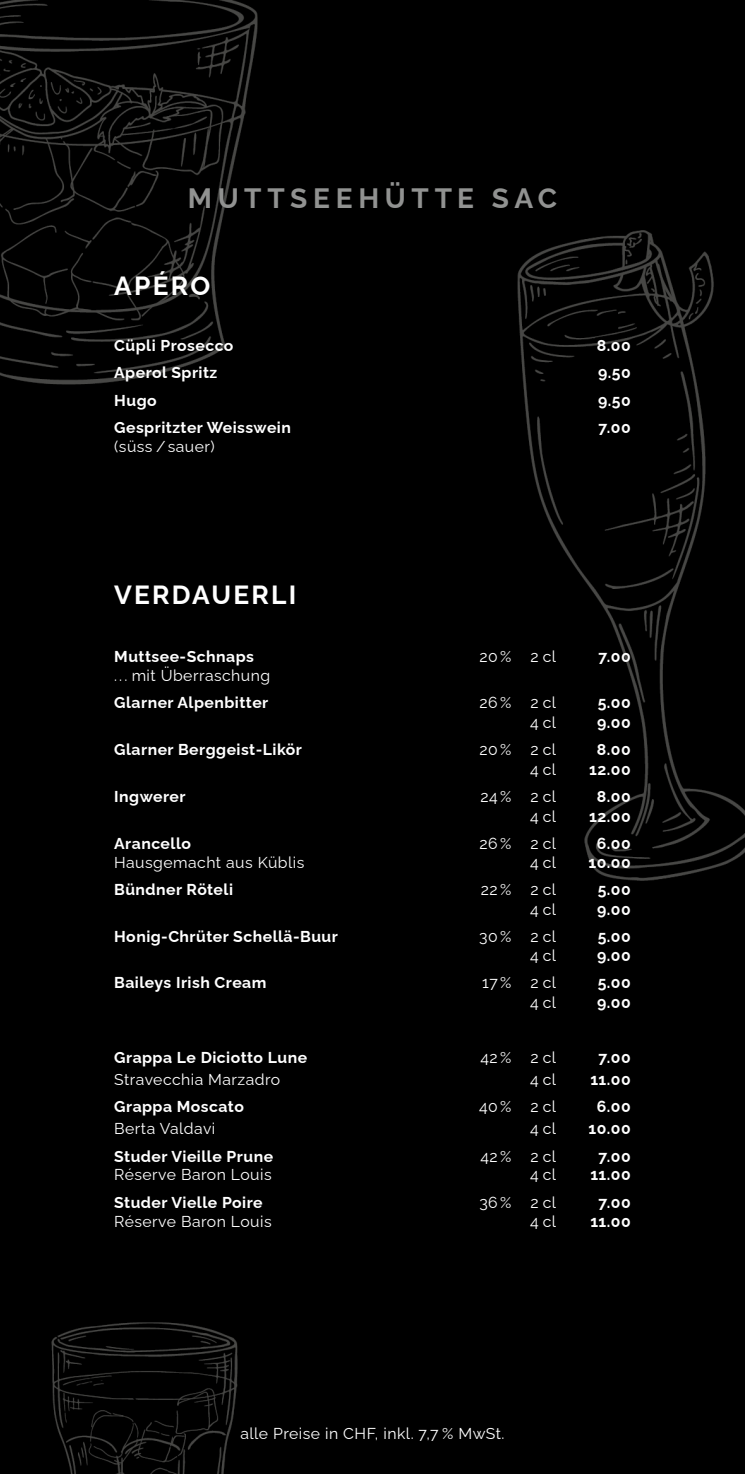
<style>
.page{position:relative;width:745px;height:1474px;background:#fff}
.page>*{position:absolute;margin:0;border:0;box-sizing:border-box;transform-origin:0 0}
.t1{font:700 28px "Raleway";letter-spacing:.2em;color:#919291}
.t2{font:700 26.25px "Raleway";letter-spacing:.085em;color:#fff}
.t3{font:700 15.75px/18.9px "Raleway";letter-spacing:.03em;color:#fff;text-align:center}
.t4{font:15.75px/18.9px "Raleway";letter-spacing:.03em;color:#fff;text-align:right}
</style>
<div class="page">
<div style="left:0;top:0;width:744px;height:1473px;background:#000"></div>
<h1 class="t1" style="left:188px;top:175px;width:370px">MUTTSEEHÜTTE SAC</h1>
<h2 class="t2" style="left:114px;top:265px;width:97px">APÉRO</h2>
<p class="t3" style="left:114px;top:334px;width:121px">Cüpli Prosecco</p>
<p class="t3" style="left:596px;top:334px;width:35px">8.00</p>
<p class="t3" style="left:114px;top:362px;width:105px">Aperol Spritz</p>
<p class="t3" style="left:597px;top:362px;width:34px">9.50</p>
<p class="t3" style="left:114px;top:389px;width:44px">Hugo</p>
<p class="t3" style="left:597px;top:389px;width:34px">9.50</p>
<p class="t3" style="left:114px;top:416px;width:178px">Gespritzter Weisswein</p>
<p class="t4" style="left:114px;top:435px;width:102px">(süss / sauer)</p>
<p class="t3" style="left:598px;top:416px;width:34px">7.00</p>
<h2 class="t2" style="left:114px;top:574px;width:183px">VERDAUERLI</h2>
<p class="t3" style="left:114px;top:645px;width:141px">Muttsee-Schnaps</p>
<p class="t4" style="left:114px;top:664px;width:157px">.. . mit Überraschung</p>
<p class="t4" style="left:479px;top:645px;width:78px">20 % 2 cl</p>
<p class="t3" style="left:598px;top:645px;width:34px">7.00</p>
<p class="t3" style="left:114px;top:691px;width:155px">Glarner Alpenbitter</p>
<p class="t4" style="left:479px;top:691px;width:78px">26 % 2 cl</p>
<p class="t3" style="left:597px;top:691px;width:35px">5.00</p>
<p class="t4" style="left:530px;top:711px;width:28px">4 cl</p>
<p class="t3" style="left:596px;top:711px;width:35px">9.00</p>
<p class="t3" style="left:114px;top:738px;width:189px">Glarner Berggeist-Likör</p>
<p class="t4" style="left:479px;top:738px;width:78px">20 % 2 cl</p>
<p class="t3" style="left:596px;top:738px;width:35px">8.00</p>
<p class="t4" style="left:530px;top:758px;width:28px">4 cl</p>
<p class="t3" style="left:589px;top:758px;width:43px">12.00</p>
<p class="t3" style="left:114px;top:785px;width:73px">Ingwerer</p>
<p class="t4" style="left:480px;top:785px;width:77px">24 % 2 cl</p>
<p class="t3" style="left:596px;top:785px;width:35px">8.00</p>
<p class="t4" style="left:530px;top:805px;width:28px">4 cl</p>
<p class="t3" style="left:589px;top:805px;width:43px">12.00</p>
<p class="t3" style="left:114px;top:832px;width:78px">Arancello</p>
<p class="t4" style="left:114px;top:851px;width:191px">Hausgemacht aus Küblis</p>
<p class="t4" style="left:479px;top:832px;width:78px">26 % 2 cl<br>4 cl</p>
<p class="t3" style="left:588px;top:832px;width:44px">6.00<br>10.00</p>
<p class="t3" style="left:114px;top:878px;width:120px">Bündner Röteli</p>
<p class="t4" style="left:480px;top:878px;width:77px">22 % 2 cl</p>
<p class="t3" style="left:597px;top:878px;width:35px">5.00</p>
<p class="t4" style="left:530px;top:898px;width:28px">4 cl</p>
<p class="t3" style="left:596px;top:898px;width:35px">9.00</p>
<p class="t3" style="left:114px;top:925px;width:225px">Honig-Chrüter Schellä-Buur</p>
<p class="t4" style="left:479px;top:925px;width:78px">30 % 2 cl<br>4 cl</p>
<p class="t3" style="left:596px;top:925px;width:35px;text-align:left">5.00<br>9.00</p>
<p class="t3" style="left:114px;top:971px;width:154px">Baileys Irish Cream</p>
<p class="t4" style="left:482px;top:971px;width:75px">17 % 2 cl</p>
<p class="t3" style="left:597px;top:971px;width:35px">5.00</p>
<p class="t4" style="left:530px;top:991px;width:28px">4 cl</p>
<p class="t3" style="left:596px;top:991px;width:35px">9.00</p>
<p class="t3" style="left:114px;top:1045px;width:194px">Grappa Le Diciotto Lune</p>
<p class="t4" style="left:480px;top:1045px;width:77px">42 % 2 cl</p>
<p class="t3" style="left:598px;top:1045px;width:34px">7.00</p>
<p class="t4" style="left:114px;top:1068px;width:167px">Stravecchia Marzadro</p>
<p class="t4" style="left:530px;top:1068px;width:28px">4 cl</p>
<p class="t3" style="left:590px;top:1068px;width:42px">11.00</p>
<p class="t3" style="left:114px;top:1095px;width:131px">Grappa Moscato</p>
<p class="t4" style="left:478px;top:1095px;width:79px">40 % 2 cl</p>
<p class="t3" style="left:596px;top:1095px;width:35px">6.00</p>
<p class="t4" style="left:114px;top:1117px;width:102px">Berta Valdavi</p>
<p class="t4" style="left:530px;top:1117px;width:28px">4 cl</p>
<p class="t3" style="left:588px;top:1117px;width:44px">10.00</p>
<p class="t3" style="left:114px;top:1144px;width:160px">Studer Vieille Prune</p>
<p class="t4" style="left:114px;top:1163px;width:159px">Réserve Baron Louis</p>
<p class="t4" style="left:480px;top:1144px;width:77px">42 % 2 cl<br>4 cl</p>
<p class="t3" style="left:590px;top:1144px;width:42px">7.00<br>11.00</p>
<p class="t3" style="left:114px;top:1190px;width:150px">Studer Vielle Poire</p>
<p class="t4" style="left:114px;top:1209px;width:159px">Réserve Baron Louis</p>
<p class="t4" style="left:479px;top:1190px;width:78px">36 % 2 cl<br>4 cl</p>
<p class="t3" style="left:590px;top:1190px;width:42px">7.00<br>11.00</p>
<p class="t4" style="left:240px;top:1422px;width:265px">alle Preise in CHF, inkl. 7,7 % MwSt.</p>
</div>
